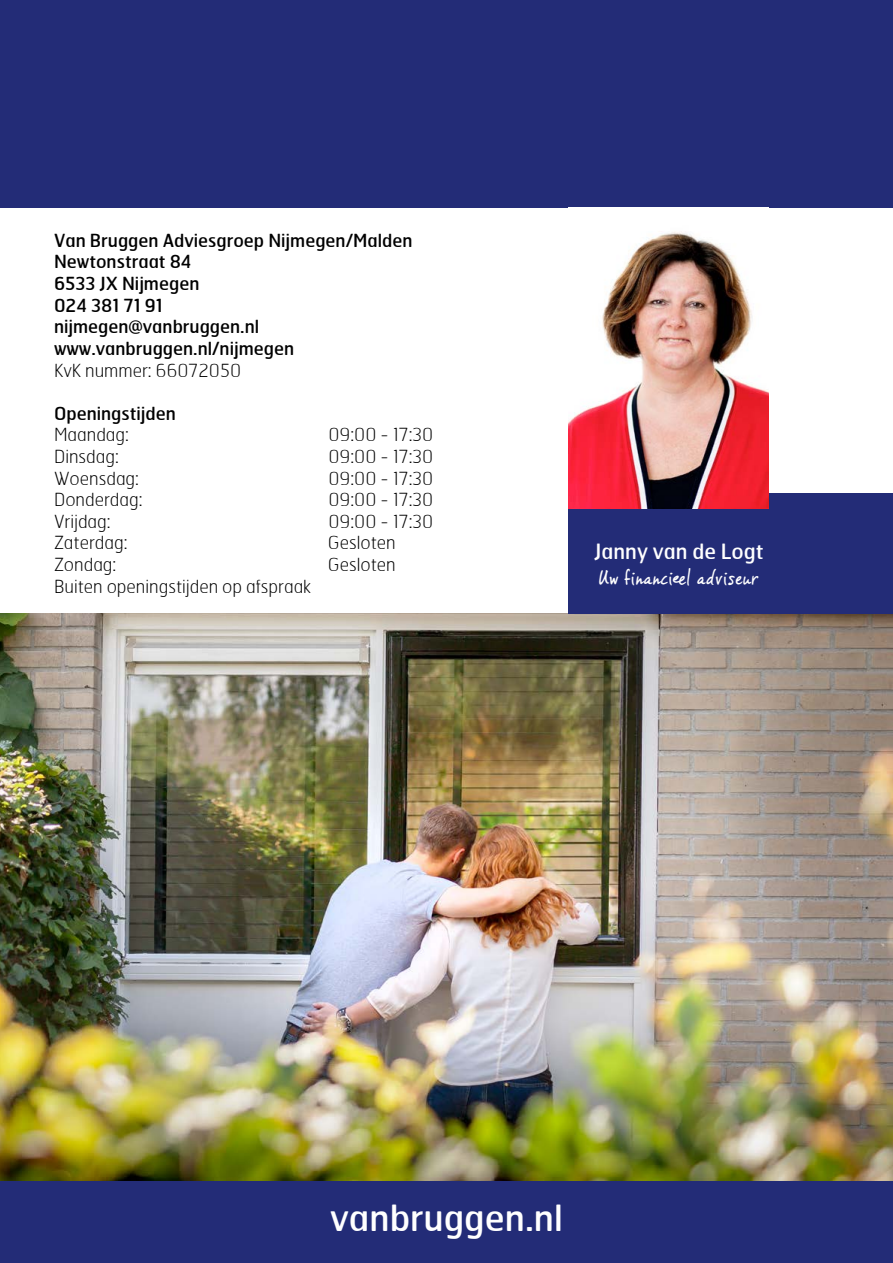
<style>
.page{position:relative;width:893px;height:1263px;background:#fff}
.page>*{position:absolute;margin:0;border:0;box-sizing:border-box;transform-origin:0 0}
.t1{font:36px "Hermes";color:#fff}
.t2{font:21px "Vince Hand II";color:#fff}
.t3{font:21px "Hermes";color:#fff}
.t4{font:100 18px "Hermes";color:#000}
.t5{font:18px/21.6px "Hermes";color:#000}
</style>
<div class="page">
<div style="left:0;top:0;width:893px;height:208px;background:#232c77"></div>
<div style="left:0;top:1180px;width:893px;height:83px;background:#232c77"></div>
<img style="left:0;top:614px;width:893px;height:566px">
<div style="left:568px;top:493px;width:325px;height:121px;background:#232c77"></div>
<img style="left:568px;top:232px;width:201px;height:277px">
<p class="t5" style="left:54px;top:229px;width:360px">Van Bruggen Adviesgroep Nijmegen/Malden<br>Newtonstraat 84<br>6533 JX Nijmegen<br>024 381 71 91<br>nijmegen@vanbruggen.nl www.vanbruggen.nl/nijmegen</p>
<p class="t4" style="left:54px;top:359px;width:189px">KvK nummer: 66072050</p>
<p class="t5" style="left:54px;top:402px;width:123px">Openingstijden</p>
<p class="t4" style="left:54px;top:423px;width:76px">Maandag:</p>
<p class="t4" style="left:328px;top:423px;width:106px">09:00 - 17:30</p>
<p class="t4" style="left:54px;top:445px;width:66px">Dinsdag:</p>
<p class="t4" style="left:328px;top:445px;width:106px">09:00 - 17:30</p>
<p class="t4" style="left:54px;top:467px;width:86px">Woensdag:</p>
<p class="t4" style="left:328px;top:467px;width:106px">09:00 - 17:30</p>
<p class="t4" style="left:54px;top:488px;width:90px">Donderdag:</p>
<p class="t4" style="left:328px;top:488px;width:106px">09:00 - 17:30</p>
<p class="t4" style="left:54px;top:510px;width:58px">Vrijdag:</p>
<p class="t4" style="left:328px;top:510px;width:106px">09:00 - 17:30</p>
<p class="t4" style="left:54px;top:531px;width:75px">Zaterdag:</p>
<p class="t4" style="left:328px;top:531px;width:69px">Gesloten</p>
<p class="t4" style="left:54px;top:553px;width:64px">Zondag:</p>
<p class="t4" style="left:328px;top:553px;width:69px">Gesloten</p>
<p class="t4" style="left:54px;top:575px;width:259px">Buiten openingstijden op afspraak</p>
<p class="t3" style="left:594px;top:538px;width:171px">Janny van de Logt</p>
<p class="t2" style="left:599px;top:565px;width:162px">Uw financieel adviseur</p>
<h1 class="t1" style="left:330px;top:1195px;width:234px">vanbruggen.nl</h1>
</div>
